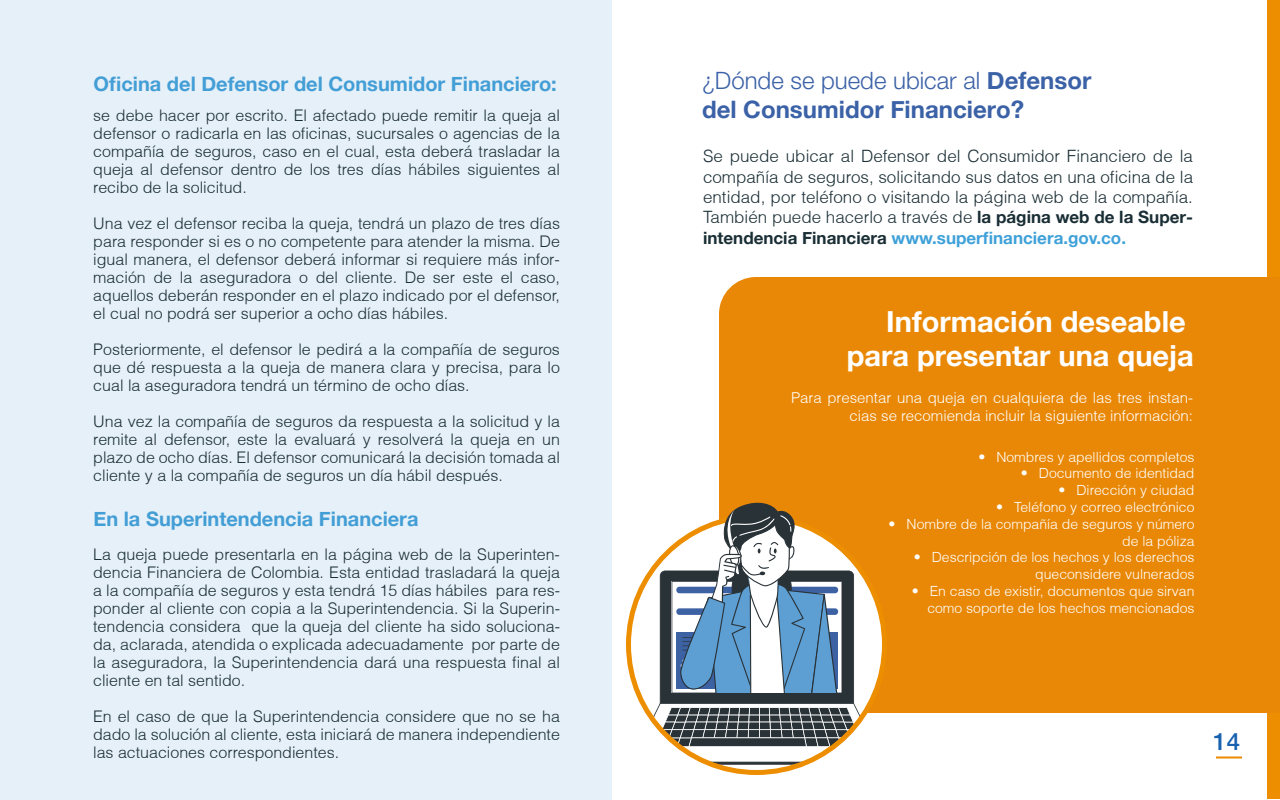
<style>
.page{position:relative;width:1280px;height:800px;background:#fff}
.page>*{position:absolute;margin:0;border:0;box-sizing:border-box;transform-origin:0 0}
.t1{font:700 29px/34.8px "Helvetica Neue";color:#fff;text-align:right}
.t2{font:700 24px/28.8px "Helvetica Neue";color:#3b61a7}
.t3{font:500 24px "Helvetica Neue";color:#1862b0}
.t4{font:700 20px "Helvetica Neue";color:#439ed6}
.t5{font:300 17px/20.4px "Helvetica";color:#1a2e35;text-align:justify}
.t6{font:700 17px "Helvetica Neue";color:#3fa1d9}
.t7{font:300 16px/18px "Helvetica";color:#1a2e35;text-align:justify}
.t8{font:300 15px/18px "Helvetica";color:#fff;text-align:right}
.t9{font:300 14px/16.8px "Helvetica";color:#fff;text-align:right}
.s1{font-weight:300}
.s2{font-family:"Helvetica Neue";font-weight:700}
.s3{color:#1a2e35}
</style>
<div class="page">
<div style="left:0;top:0;width:612px;height:800px;background:#e6f0f8"></div>
<div style="left:1267px;top:0;width:13px;height:799px;background:#ed8e01"></div>
<div style="left:719px;top:277px;width:548px;height:436px;background:#e98806"></div>
<svg style="left:632px;top:499px;width:250px;height:266px"></svg>
<hr style="left:1216px;top:756px;width:26px;height:2px;background:#ea8b02">
<p class="t4" style="left:94px;top:71px;width:465px">Oficina del Defensor del Consumidor Financiero:</p>
<p class="t7" style="left:93px;top:108px;width:468px">se debe hacer por escrito. El afectado puede remitir la queja al defensor o radicarla en las oficinas, sucursales o agencias de la compañía de seguros, caso en el cual, esta deberá trasladar la queja al defensor dentro de los tres días hábiles siguientes al recibo de la solicitud.</p>
<p class="t7" style="left:93px;top:216px;width:468px">Una vez el defensor reciba la queja, tendrá un plazo de tres días para responder si es o no competente para atender la misma. De igual manera, el defensor deberá informar si requiere más infor&shy;mación de la aseguradora o del cliente. De ser este el caso, aquellos deberán responder en el plazo indicado por el defensor, el cual no podrá ser superior a ocho días hábiles.</p>
<p class="t7" style="left:93px;top:342px;width:468px">Posteriormente, el defensor le pedirá a la compañía de seguros que dé respuesta a la queja de manera clara y precisa, para lo cual la aseguradora tendrá un término de ocho días.</p>
<p class="t7" style="left:93px;top:414px;width:468px">Una vez la compañía de seguros da respuesta a la solicitud y la remite al defensor, este la evaluará y resolverá la queja en un plazo de ocho días. El defensor comunicará la decisión tomada al cliente y a la compañía de seguros un día hábil después.</p>
<p class="t4" style="left:93px;top:507px;width:327px">En la Superintendencia Financiera</p>
<p class="t7" style="left:93px;top:547px;width:468px">La queja puede presentarla en la página web de la Superinten&shy;dencia Financiera de Colombia. Esta entidad trasladará la queja a la compañía de seguros y esta tendrá 15 días hábiles para res&shy;ponder al cliente con copia a la Superintendencia. Si la Superin&shy;tendencia considera que la queja del cliente ha sido soluciona&shy;da, aclarada, atendida o explicada adecuadamente por parte de la aseguradora, la Superintendencia dará una respuesta final al cliente en tal sentido.</p>
<p class="t7" style="left:93px;top:709px;width:468px">En el caso de que la Superintendencia considere que no se ha dado la solución al cliente, esta iniciará de manera independiente las actuaciones correspondientes.</p>
<h2 class="t2" style="left:702px;top:66px;width:391px"><span class="s1">¿Dónde se puede ubicar al</span> Defensor del Consumidor Financiero?</h2>
<p class="t5" style="left:703px;top:147px;width:492px">Se puede ubicar al Defensor del Consumidor Financiero de la compañía de seguros, solicitando sus datos en una oficina de la entidad, por teléfono o visitando la página web de la compañía.<br>También puede hacerlo a través de <span class="s2">la página web de la Super-</span></p>
<p class="t6" style="left:703px;top:227px;width:425px"><span class="s3">intendencia Financiera</span> www.superfinanciera.gov.co.</p>
<h1 class="t1" style="left:847px;top:304px;width:348px">Información deseable para presentar una queja</h1>
<p class="t8" style="left:791px;top:389px;width:404px">Para presentar una queja en cualquiera de las tres instan&shy;cias se recomienda incluir la siguiente información:</p>
<p class="t9" style="left:889px;top:449px;width:307px">ï Nombres y apellidos completos<br>ï Documento de identidad<br>ï Dirección y ciudad<br>ï Teléfono y correo electrónico<br>ï Nombre de la compañía de seguros y número de la póliza<br>ï Descripción de los hechos y los derechos queconsidere vulnerados<br>ï En caso de existir, documentos que sirvan como soporte de los hechos mencionados</p>
<h2 class="t3" style="left:1213px;top:732px;width:28px">14</h2>
</div>
